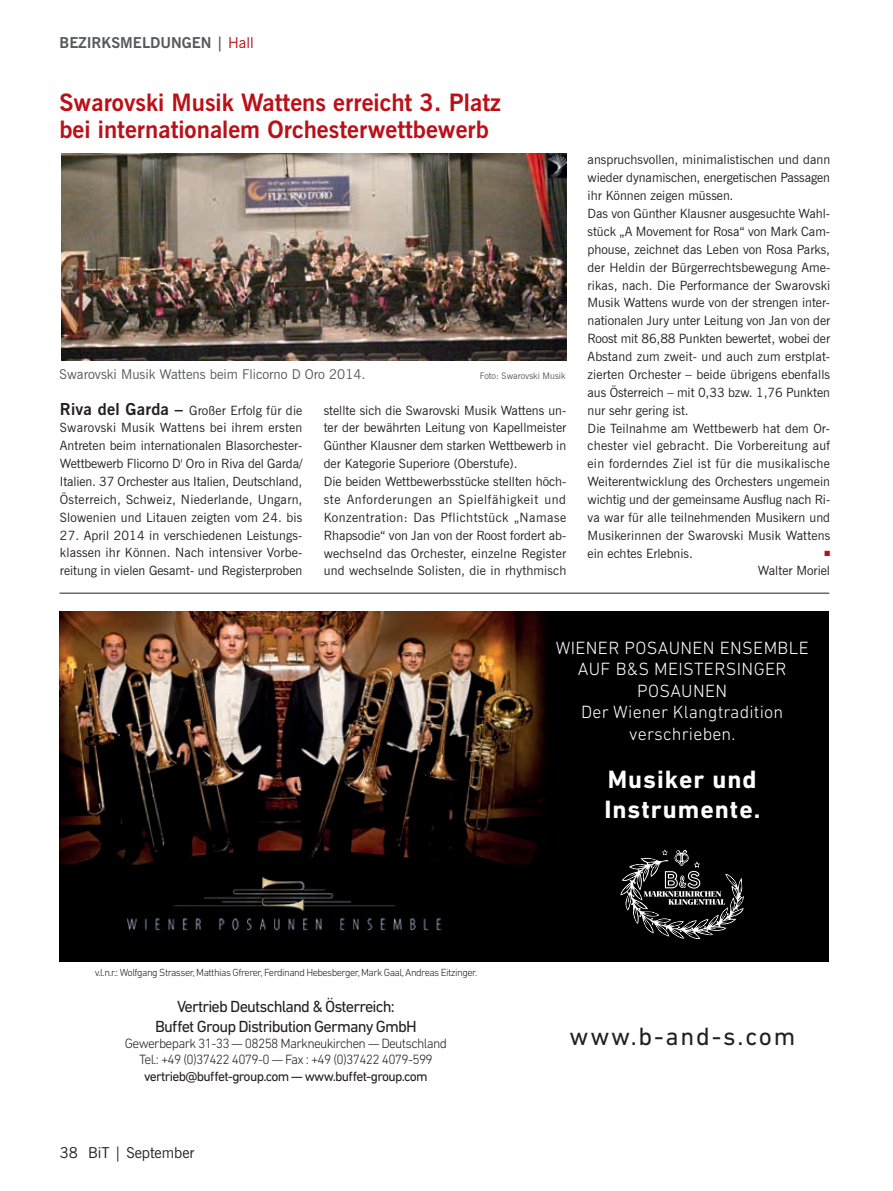
<style>
.page{position:relative;width:893px;height:1191px;background:#fff}
.page>*{position:absolute;margin:0;border:0;box-sizing:border-box;transform-origin:0 0}
.t1{font:700 25.5px/30.6px "DIN Next LT Pro";letter-spacing:.04em;color:#fff}
.t2{font:25.5px "DIN Next LT Pro";letter-spacing:.07em;color:#231f20}
.t3{font:700 24px/27px "News Gothic BT";color:#bb1018}
.t4{font:300 18px/21.6px "DIN Next LT Pro";letter-spacing:.015em;color:#fff;text-align:center}
.t5{font:16.35px/19.6px "DIN Next LT Pro";letter-spacing:-.05em;color:#231f20;text-align:center}
.t6{font:700 15px "News Gothic BT";color:#57585a}
.t7{font:15px "News Gothic BT";color:#231f20}
.t8{font:300 13.65px/16.4px "DIN Next LT Pro";letter-spacing:-.05em;color:#231f20;text-align:center}
.t9{font:13.65px "DIN Next LT Pro";letter-spacing:-.05em;color:#231f20}
.t10{font:13.5px "News Gothic BT";color:#57585a}
.t11{font:12.75px/17.9px "News Gothic BT";color:#231f20;text-align:justify}
.t12{font:300 10.5px "DIN Next LT Pro";letter-spacing:-.05em;color:#231f20}
.t13{font:9px "News Gothic BT";color:#57585a}
.t14{font:7.5px "Zapf Dingbats ITC";color:#bb1018}
.s1{font-weight:400;color:#bb1018}
.s2{font-weight:700;font-size:16.5px}
</style>
<div class="page">
<img style="left:61px;top:154px;width:505px;height:207px">
<div style="left:60px;top:611px;width:769px;height:351px;background:#000"></div>
<img style="left:60px;top:611px;width:486px;height:254px">
<svg style="left:620px;top:849px;width:124px;height:90px"></svg>
<img style="left:100px;top:854px;width:372px;height:77px">
<hr style="left:60px;top:593px;width:769px;height:1px;background:#231f20">
<p class="t6" style="left:60px;top:34px;width:196px">bezirksmeldungen | <span class="s1">Hall</span></p>
<h2 class="t3" style="left:60px;top:89px;width:443px">Swarovski M usik Wattens erreicht 3. Platz bei internationalem Orchesterwettbewerb</h2>
<p class="t10" style="left:60px;top:366px;width:308px">Swarovski Musik Wattens beim Flicorno D Oro 2014.</p>
<p class="t13" style="left:480px;top:370px;width:87px">Foto: Swarovski Musik</p>
<p class="t11" style="left:60px;top:401px;width:244px"><span class="s2">Riva del Garda –</span> Großer Erfolg für die Swarovski Musik Wattens bei ihrem ersten Antreten beim internationalen Blasorchester-Wettbewerb Flicorno D' Oro in Riva del Garda/ Italien. 37 Orchester aus Italien, Deutschland, Österreich, Schweiz, Niederlande, Ungarn, Slowenien und Litauen zeigten vom 24. bis</p>
<p class="t11" style="left:60px;top:526px;width:244px">27. April 2014 in verschiedenen Leistungs&shy;klassen ihr Können. Nach intensiver Vorbe&shy;reitung in vielen Gesamt- und Registerproben</p>
<p class="t11" style="left:324px;top:401px;width:244px;text-align:left">stellte sich die Swarovski Musik Wattens un&shy;ter der bewährten Leitung von Kapellmeister Günther Klausner dem starken Wettbewerb in der Kategorie Superiore (Oberstufe).<br>Die beiden Wettbewerbsstücke stellten höch&shy;ste Anforderungen an Spielfähigkeit und Konzentration: Das Pflichtstück „Namase Rhapsodie“ von Jan von der Roost fordert ab&shy;wechselnd das Orchester, einzelne Register und wechselnde Solisten, die in rhythmisch</p>
<p class="t11" style="left:588px;top:151px;width:244px;text-align:left">anspruchsvollen, minimalistischen und dann wieder dynamischen, energetischen Passagen ihr Können zeigen müssen.<br>Das von Günther Klausner ausgesuchte Wahl&shy;stück „A Movement for Rosa“ von Mark Cam&shy;phouse, zeichnet das Leben von Rosa Parks, der Heldin der Bürgerrechtsbewegung Ame&shy;rikas, nach. Die Performance der Swarovski Musik Wattens wurde von der strengen inter&shy;nationalen Jury unter Leitung von Jan von der Roost mit 86,88 Punkten bewertet, wobei der Abstand zum zweit- und auch zum erstplat&shy;zierten Orchester – beide übrigens ebenfalls aus Österreich – mit 0,33 bzw. 1,76 Punkten nur sehr gering ist.<br>Die Teilnahme am Wettbewerb hat dem Or&shy;chester viel gebracht. Die Vorbereitung auf ein forderndes Ziel ist für die musikalische Weiterentwicklung des Orchesters ungemein wichtig und der gemeinsame Ausflug nach Ri&shy;va war für alle teilnehmenden Musikern und Musikerinnen der Swarovski Musik Wattens ein echtes Erlebnis.</p>
<p class="t14" style="left:824px;top:550px;width:7px">■</p>
<p class="t11" style="left:758px;top:562px;width:74px">Walter Moriel</p>
<p class="t12" style="left:95px;top:966px;width:384px">v.l.n.r.: Wolfgang Strasser, Matthias Gfrerer, Ferdinand Hebesberger, Mark Gaal, Andreas Eitzinger.</p>
<p class="t5" style="left:155px;top:996px;width:263px">Vertrieb Deutschland &amp; Österreich:<br>Buffet Group Distribution Germany GmbH</p>
<p class="t8" style="left:125px;top:1035px;width:323px">Gewerbepark 31-33 — 08258 Markneukirchen — Deutschland<br>Tel.: +49 (0)37422 4079-0 — Fax : +49 (0)37422 4079-599</p>
<p class="t9" style="left:144px;top:1068px;width:285px">vertrieb@buffet-group.com — www.buffet-group.com</p>
<p class="t7" style="left:60px;top:1144px;width:136px">38 BiT | September</p>
<h3 class="t4" style="left:556px;top:636px;width:255px">WIENER POSAUNEN ENSEMBLE<br>AUF B&amp;S MEISTERSINGER<br>POSAUNEN<br>Der Wiener Klangtradition verschrieben.</h3>
<h1 class="t1" style="left:604px;top:763px;width:158px">Musiker und<br>Instrumente.</h1>
<h1 class="t2" style="left:570px;top:1021px;width:227px">www.b-and-s.com</h1>
</div>
